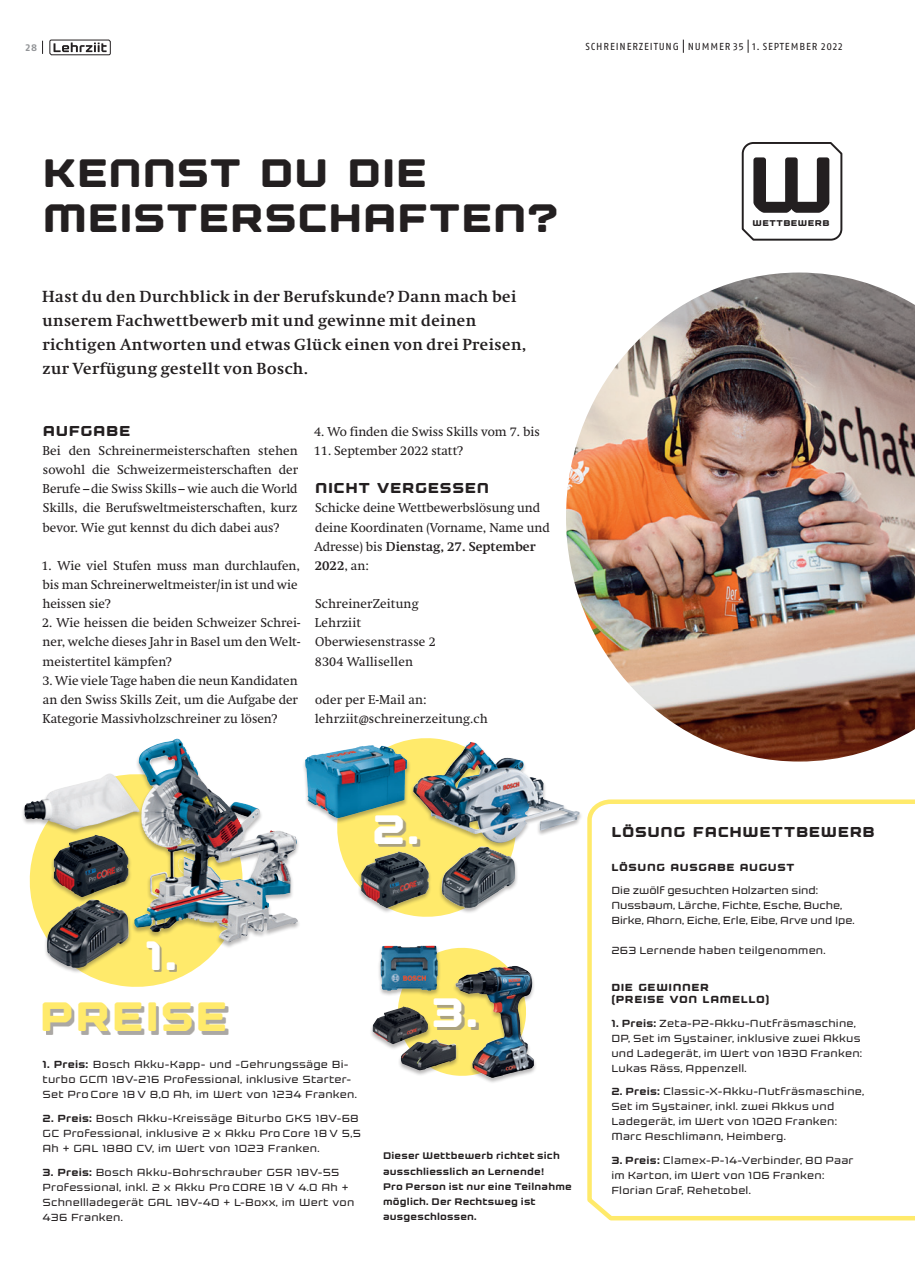
<style>
.page{position:relative;width:915px;height:1263px;background:#fff}
.page>*{position:absolute;margin:0;border:0;box-sizing:border-box;transform-origin:0 0}
.t1{font:700 87px "Kernel";color:#231f20}
.t2{font:800 45px "Kernel";letter-spacing:.03em;color:#ffea6b}
.t3{font:800 45px "Kernel";color:#fff}
.t4{font:800 43.5px/45px "Kernel";letter-spacing:.01em;color:#231f20}
.t5{font:700 15.75px/24px "Swift";letter-spacing:.03em;color:#231f20}
.t6{font:800 15.75px "Kernel";letter-spacing:.04em;color:#231f20}
.t7{font:12.75px/19.2px "Swift";color:#231f20}
.t8{font:11.25px/15px "Kernel";letter-spacing:.02em;color:#231f20}
.t9{font:11.25px/15px "Kernel";color:#231f20}
.t10{font:800 11.25px/12.8px "Kernel";letter-spacing:.055em;color:#231f20}
.t11{font:700 10.5px/15.3px "Kernel";letter-spacing:.02em;color:#231f20}
.t12{font:10.2px "Fago OT";letter-spacing:.085em;color:#231f20}
.t13{font:700 10.2px "Fago OT";color:#939598}
.t14{font:800 9.15px "Kernel";letter-spacing:.05em;color:#231f20}
.s1{font-weight:700}
</style>
<div class="page">
<svg style="left:42px;top:41px;width:1px;height:13px"></svg>
<svg style="left:49px;top:39px;width:62px;height:16px"></svg>
<img style="left:566px;top:272px;width:348px;height:489px">
<svg style="left:741px;top:142px;width:102px;height:99px"></svg>
<div style="left:46px;top:1006px;width:182px;height:28px;background:#8f8b86;opacity:.75"></div>
<svg style="left:587px;top:799px;width:327px;height:422px"></svg>
<svg style="left:441px;top:947px;width:65px;height:18px"></svg>
<div style="left:377px;top:945px;width:64px;height:52px;background:#231f20;opacity:.32"></div>
<img style="left:380px;top:945px;width:57px;height:45px">
<div style="left:369px;top:1006px;width:62px;height:44px;background:#231f20;opacity:.32"></div>
<img style="left:372px;top:1007px;width:25px;height:37px">
<div style="left:397px;top:965px;width:140px;height:119px;background:#231f20;opacity:.32"></div>
<img style="left:455px;top:966px;width:58px;height:35px">
<svg style="left:29px;top:836px;width:189px;height:151px;fill:#ffea6b"></svg>
<div style="left:149px;top:943px;width:28px;height:29px;background:#8f8b86;opacity:.75"></div>
<div style="left:131px;top:738px;width:170px;height:211px;background:#231f20;opacity:.32"></div>
<img style="left:139px;top:739px;width:37px;height:53px">
<div style="left:21px;top:773px;width:121px;height:63px;background:#231f20;opacity:.32"></div>
<img style="left:24px;top:774px;width:84px;height:45px">
<div style="left:43px;top:899px;width:89px;height:75px;background:#231f20;opacity:.32"></div>
<img style="left:47px;top:899px;width:82px;height:69px">
<div style="left:50px;top:834px;width:82px;height:69px;background:#231f20;opacity:.32"></div>
<img style="left:54px;top:835px;width:74px;height:62px">
<svg style="left:337px;top:738px;width:112px;height:179px"></svg>
<div style="left:377px;top:818px;width:43px;height:29px;background:#8f8b86;opacity:.75"></div>
<div style="left:410px;top:741px;width:172px;height:108px;background:#231f20;opacity:.32"></div>
<img style="left:444px;top:742px;width:26px;height:33px">
<div style="left:301px;top:745px;width:109px;height:79px;background:#231f20;opacity:.32"></div>
<img style="left:311px;top:745px;width:59px;height:11px">
<div style="left:357px;top:846px;width:161px;height:68px;background:#231f20;opacity:.32"></div>
<img style="left:442px;top:847px;width:38px;height:34px">
<svg style="left:682px;top:40px;width:1px;height:13px"></svg>
<svg style="left:747px;top:40px;width:1px;height:13px"></svg>
<p class="t13" style="left:26px;top:41px;width:13px">28</p>
<p class="t12" style="left:585px;top:40px;width:202px">SCHREINERZEITUNG NUMMER 35 1. SEPTEM</p>
<p class="t12" style="left:799px;top:40px;width:45px">BER 2022</p>
<h3 class="t4" style="left:43px;top:151px;width:517px">KENNST DU DIE<br>MEISTERSCHAFTEN?</h3>
<h3 class="t5" style="left:42px;top:285px;width:485px">Hast du den Durchblick in der Berufskunde? Dann mach bei unserem Fachwettbewerb mit und gewinne mit deinen richtigen Antworten und etwas Glück einen von drei Preisen, zur Verfügung gestellt von Bosch.</h3>
<h3 class="t6" style="left:43px;top:422px;width:89px">AUFGABE</h3>
<p class="t7" style="left:43px;top:441px;width:257px;text-align:justify">Bei den Schreinermeisterschaften stehen sowohl die Schweizermeisterschaften der Berufe –die Swiss Skills– wie auch die World Skills, die Berufsweltmeisterschaften, kurz bevor. Wie gut kennst du dich dabei aus?</p>
<p class="t7" style="left:42px;top:556px;width:260px">1. Wie viel Stufen muss man durchlaufen, bis man Schreinerweltmeister/in ist und wie heissen sie?</p>
<p class="t7" style="left:42px;top:613px;width:259px;text-align:justify">2. Wie heissen die beiden Schweizer Schrei&shy;ner, welche dieses Jahr in Basel um den Welt&shy;meistertitel kämpfen?</p>
<p class="t7" style="left:43px;top:671px;width:257px;text-align:justify">3. Wie viele Tage haben die neun Kandidaten an den Swiss Skills Zeit, um die Aufgabe der Kategorie Massivholzschreiner zu lösen?</p>
<p class="t7" style="left:314px;top:422px;width:227px">4. Wo finden die Swiss Skills vom 7. bis</p>
<p class="t7" style="left:314px;top:441px;width:150px">11. September 2022 statt?</p>
<h3 class="t6" style="left:315px;top:480px;width:175px">NICHT VERGESSEN</h3>
<p class="t7" style="left:314px;top:499px;width:237px">Schicke deine Wettbewerbslösung und deine Koordinaten (Vorname, Name und<br>Adresse) bis <span class="s1">Dienstag, 27. September<br>2022</span>, an:</p>
<p class="t7" style="left:315px;top:594px;width:122px">SchreinerZeitung<br>Lehrziit<br>Oberwiesenstrasse 2<br>8304 Wallisellen</p>
<p class="t7" style="left:315px;top:690px;width:174px">oder per E-Mail an: lehrziit@schreinerzeitung.ch</p>
<h2 class="t3" style="left:372px;top:805px;width:48px">2.</h2>
<h2 class="t3" style="left:145px;top:932px;width:33px">1.</h2>
<h2 class="t2" style="left:40px;top:993px;width:189px">PREISE</h2>
<h2 class="t3" style="left:431px;top:989px;width:48px">3.</h2>
<p class="t8" style="left:43px;top:1056px;width:316px"><span class="s1">1. Preis:</span> Bosch Akku-Kapp- und -Gehrungssäge Bi&shy;turbo GCM 18V-216 Professional, inklusive Starter-<br>Set ProCore 18 V 8,0 Ah, im Wert von 1234 Franken.</p>
<p class="t8" style="left:43px;top:1110px;width:320px"><span class="s1">2. Preis:</span> Bosch Akku-Kreissäge Biturbo GKS 18V-68<br>GC Professional, inklusive 2 x Akku ProCore 18 V 5,5<br>Ah + GAL 1880 CV, im Wert von 1023 Franken.</p>
<p class="t8" style="left:43px;top:1164px;width:313px"><span class="s1">3. Preis:</span> Bosch Akku-Bohrschrauber GSR 18V-55<br>Professional, inkl. 2 x Akku ProCORE 18 V 4.0 Ah + Schnellladegerät GAL 18V-40 + L-Boxx, im Wert von 436 Franken.</p>
<p class="t11" style="left:383px;top:1148px;width:190px">Dieser Wettbewerb richtet sich ausschliesslich an Lernende!<br>Pro Person ist nur eine Teilnahme möglich. Der Rechtsweg ist ausgeschlossen.</p>
<h1 class="t1" style="left:746px;top:139px;width:91px">W</h1>
<p class="t14" style="left:752px;top:218px;width:78px">WETTBEWERB</p>
<h3 class="t6" style="left:611px;top:823px;width:265px">LÖSUNG FACHWETTBEWERB</h3>
<p class="t10" style="left:611px;top:861px;width:185px">LÖSUNG AUSGABE AUGUST</p>
<p class="t9" style="left:611px;top:883px;width:245px">Die zwölf gesuchten Holzarten sind:<br>Nussbaum, Lärche, Fichte, Esche, Buche,<br>Birke, Ahorn, Eiche, Erle, Eibe, Arve und Ipe.</p>
<p class="t8" style="left:611px;top:943px;width:216px">263 Lernende haben teilgenommen.</p>
<p class="t10" style="left:611px;top:981px;width:159px">DIE GEWINNER<br>(PREISE VON LAMELLO)</p>
<p class="t8" style="left:611px;top:1016px;width:252px"><span class="s1">1. Preis:</span> Zeta-P2-Akku-Nutfräsmaschine, DP, Set im Systainer, inklusive zwei Akkus und Ladegerät, im Wert von 1830 Franken:<br>Lukas Räss, Appenzell.</p>
<p class="t8" style="left:611px;top:1084px;width:254px"><span class="s1">2. Preis:</span> Classic-X-Akku-Nutfräsmaschine, Set im Systainer, inkl. zwei Akkus und Ladegerät, im Wert von 1020 Franken:<br>Marc Aeschlimann, Heimberg.</p>
<p class="t8" style="left:611px;top:1153px;width:244px"><span class="s1">3. Preis:</span> Clamex-P-14-Verbinder, 80 Paar im Karton, im Wert von 106 Franken:<br>Florian Graf, Rehetobel.</p>
</div>
